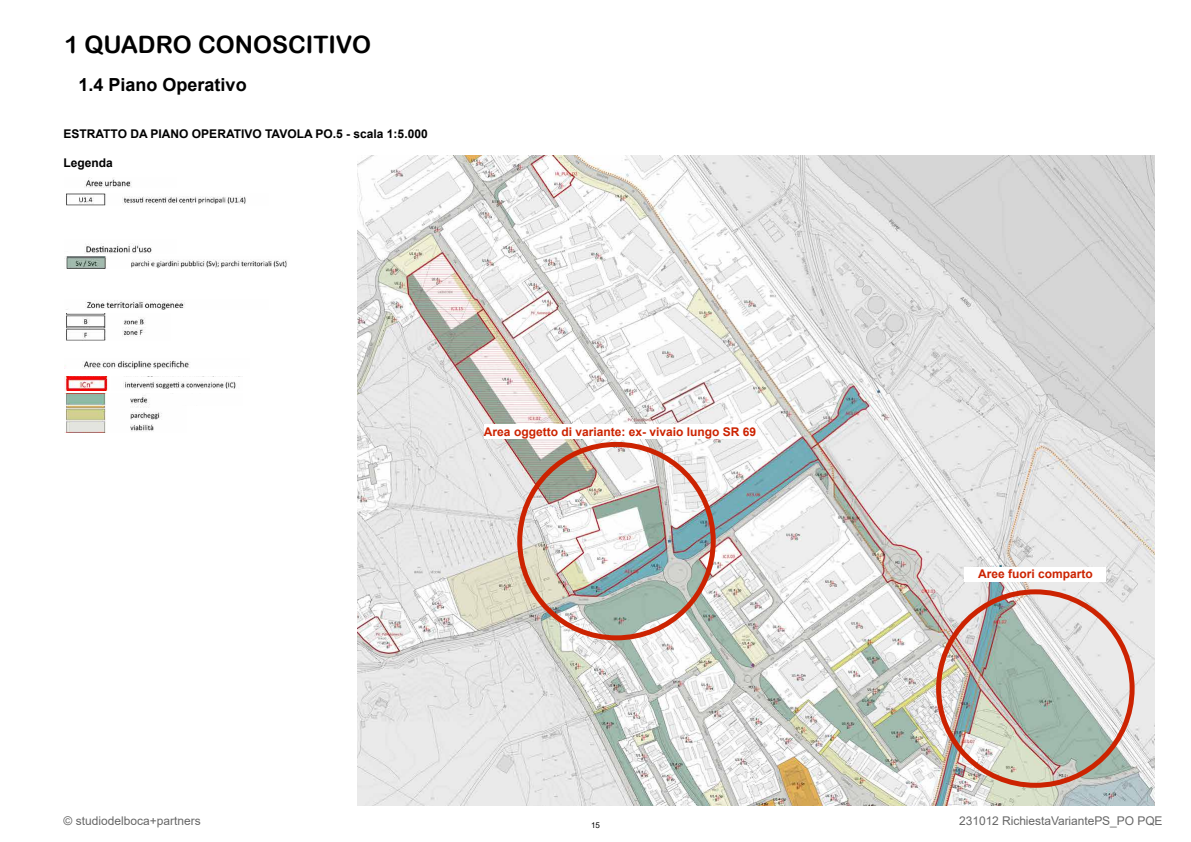
<style>
.page{position:relative;width:1191px;height:842px;background:#fff}
.page>*{position:absolute;margin:0;border:0;box-sizing:border-box;transform-origin:0 0}
.t1{font:24px "Arial Rounded MT Bold";color:#000}
.t2{font:700 18px "Arial";color:#000}
.t3{font:700 12px "Arial";color:#cc2301}
.t4{font:12px "Arial";letter-spacing:-.005em;color:#000}
.t5{font:700 12px "Arial";color:#000}
.t6{font:8px "Arial";color:#000}
</style>
<div class="page">
<img style="left:357px;top:156px;width:798px;height:650px">
<img style="left:84px;top:178px;width:48px;height:10px">
<img style="left:66px;top:193px;width:180px;height:13px">
<img style="left:86px;top:243px;width:66px;height:10px">
<img style="left:64px;top:256px;width:223px;height:13px">
<img style="left:66px;top:300px;width:119px;height:10px">
<img style="left:65px;top:360px;width:125px;height:8px">
<img style="left:64px;top:376px;width:176px;height:14px">
<img style="left:64px;top:393px;width:109px;height:12px">
<img style="left:66px;top:407px;width:96px;height:25px">
<img style="left:66px;top:314px;width:80px;height:26px">
<div style="left:517px;top:442px;width:198px;height:198px;border:5px solid #cc2301;border-radius:50%"></div>
<div style="left:936px;top:589px;width:198px;height:199px;border:5px solid #cc2301;border-radius:50%"></div>
<div style="left:484px;top:424px;width:272px;height:14px;background:#fff"></div>
<div style="left:964px;top:567px;width:142px;height:14px;background:#fff"></div>
<h1 class="t1" style="left:64px;top:31px;width:75px">1 QUADRO</h1>
<h1 class="t1" style="left:198px;top:31px;width:17px">CONOSCITIVO</h1>
<h2 class="t2" style="left:79px;top:72px;width:170px">1.4 Piano Operativo</h2>
<p class="t5" style="left:63px;top:125px;width:9px">ESTRATTO</p>
<p class="t5" style="left:130px;top:125px;width:37px">DA PIANO</p>
<p class="t5" style="left:192px;top:125px;width:26px">OPERATI</p>
<p class="t5" style="left:244px;top:125px;width:53px">VO TAVOLA</p>
<p class="t5" style="left:315px;top:125px;width:114px">PO.5 - scala 1:5.000</p>
<p class="t5" style="left:63px;top:154px;width:51px">Legenda</p>
<p class="t3" style="left:484px;top:423px;width:274px">Area oggetto di variante: ex- vivaio lungo SR 69</p>
<p class="t3" style="left:978px;top:566px;width:116px">Aree fuori comparto</p>
<p class="t4" style="left:63px;top:813px;width:139px">© studiodelboca+partners</p>
<p class="t6" style="left:591px;top:819px;width:10px">15</p>
<p class="t4" style="left:959px;top:813px;width:205px">231012 RichiestaVariantePS_PO PQE</p>
</div>
